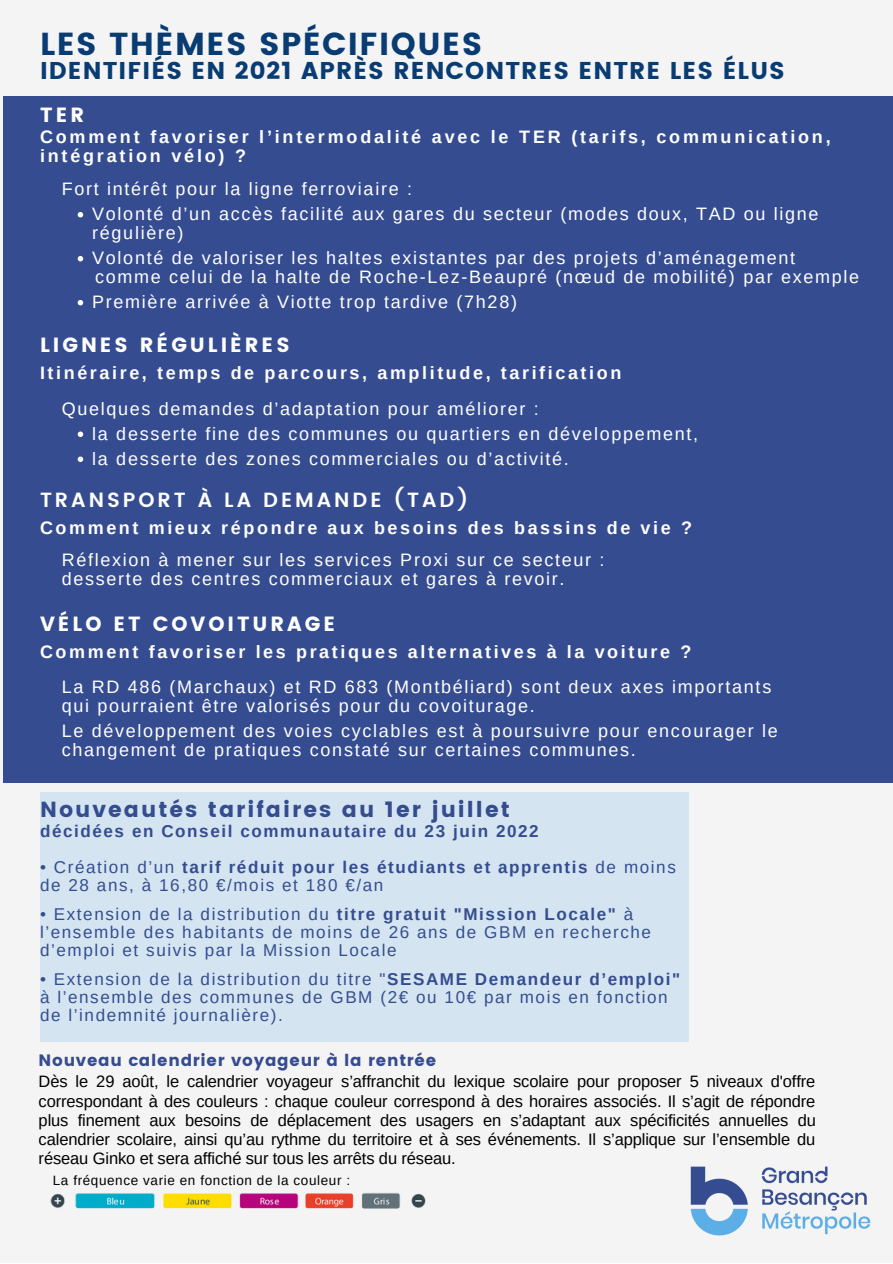
<style>
.page{position:relative;width:893px;height:1264px;background:#fff}
.page>*{position:absolute;margin:0;border:0;box-sizing:border-box;transform-origin:0 0}
.t1{font:31.8px "Poppins";letter-spacing:.045em;color:#083c72}
.t2{font:24.3px "Poppins";letter-spacing:.045em;color:#083c72}
.t3{font:21.75px "Poppins";letter-spacing:.095em;color:#354c90}
.t4{font:20.55px "Poppins";letter-spacing:.145em;color:#fff}
.t5{font:600 20.55px "Poppins";letter-spacing:.145em;color:#fff}
.t6{font:18px/19px "Arimo";letter-spacing:.095em;color:#fff}
.t7{font:700 18px/19px "Arimo";letter-spacing:.145em;color:#fff}
.t8{font:17.1px/18px "Arimo";letter-spacing:.095em;color:#354c90}
.t9{font:700 17.1px "Arimo";letter-spacing:.095em;color:#354c90}
.t10{font:16.5px/19px "Arimo";letter-spacing:-.005em;color:#000;text-align:justify}
.t11{font:16.5px "Poppins";letter-spacing:.045em;color:#354c90}
.t12{font:13.5px "Arimo";letter-spacing:.045em;color:#000}
.s1{font-weight:700}
</style>
<div class="page">
<div style="left:0;top:0;width:892px;height:1262px;background:#f4f4f4"></div>
<div style="left:3px;top:96px;width:889px;height:686px;background:#354c90"></div>
<svg style="left:78px;top:212px;width:5px;height:5px"></svg>
<svg style="left:78px;top:256px;width:5px;height:5px"></svg>
<svg style="left:78px;top:300px;width:5px;height:5px"></svg>
<img style="left:690px;top:1166px;width:181px;height:70px">
<svg style="left:78px;top:431px;width:5px;height:6px"></svg>
<svg style="left:78px;top:456px;width:5px;height:6px"></svg>
<img style="left:50px;top:1193px;width:376px;height:16px">
<div style="left:40px;top:792px;width:649px;height:249px;background:#d4e5f1"></div>
<h1 class="t1" style="left:40px;top:25px;width:443px">LES THÈMES SPÉCIFIQUES</h1>
<h2 class="t2" style="left:40px;top:57px;width:746px">IDENTIFIÉS EN 2021 APRÈS RENCONTRES ENTRE LES ÉLUS</h2>
<p class="t4" style="left:40px;top:102px;width:46px">TER</p>
<p class="t7" style="left:40px;top:127px;width:792px">Comment favoriser l’intermodalité avec le TER (tarifs, communication, intégration vélo) ?</p>
<p class="t6" style="left:62px;top:180px;width:352px">Fort intérêt pour la ligne ferroviaire :</p>
<p class="t6" style="left:92px;top:205px;width:727px">Volonté d’un accès facilité aux gares du secteur (modes doux, TAD ou ligne régulière)</p>
<p class="t6" style="left:92px;top:249px;width:704px">Volonté de valoriser les haltes existantes par des projets d’aménagement</p>
<p class="t6" style="left:92px;top:293px;width:426px">Première arrivée à Viotte trop tardive (7h28)</p>
<p class="t6" style="left:95px;top:268px;width:765px">comme celui de la halte de Roche-Lez-Beaupré (nœud de mobilité) par exemple</p>
<p class="t4" style="left:40px;top:333px;width:251px">LIGNES RÉGULIÈRES</p>
<p class="t7" style="left:40px;top:363px;width:582px">Itinéraire, temps de parcours, amplitude, tarification</p>
<p class="t6" style="left:62px;top:399px;width:478px">Quelques demandes d’adaptation pour améliorer :</p>
<p class="t6" style="left:92px;top:421px;width:607px;line-height:25px">la desserte fine des communes ou quartiers en développement, la desserte des zones commerciales ou d’activité.</p>
<p class="t5" style="left:40px;top:487px;width:429px">TRANSPORT À LA DEMANDE (TAD)</p>
<p class="t7" style="left:40px;top:518px;width:653px">Comment mieux répondre aux besoins des bassins de vie ?</p>
<p class="t6" style="left:62px;top:550px;width:544px">Réflexion à mener sur les services Proxi sur ce secteur : desserte des centres commerciaux et gares à revoir.</p>
<p class="t4" style="left:40px;top:612px;width:297px">VÉLO ET COVOITURAGE</p>
<p class="t7" style="left:40px;top:642px;width:652px">Comment favoriser les pratiques alternatives à la voiture ?</p>
<p class="t6" style="left:62px;top:677px;width:711px">La RD 486 (Marchaux) et RD 683 (Montbéliard) sont deux axes importants qui pourraient être valorisés pour du covoiturage.</p>
<p class="t6" style="left:62px;top:721px;width:717px">Le développement des voies cyclables est à poursuivre pour encourager le changement de pratiques constaté sur certaines communes.</p>
<p class="t3" style="left:40px;top:797px;width:471px">Nouveautés tarifaires au 1er juillet</p>
<p class="t9" style="left:40px;top:821px;width:500px">décidées en Conseil communautaire du 23 juin 2022</p>
<p class="t8" style="left:40px;top:858px;width:637px">• Création d’un <span class="s1">tarif réduit pour les étudiants et apprentis</span> de moins de 28 ans, à 16,80 €/mois et 180 €/an</p>
<p class="t8" style="left:40px;top:905px;width:612px">• Extension de la distribution du <span class="s1">titre gratuit "Mission Locale"</span> à l’ensemble des habitants de moins de 26 ans de GBM en recherche d’emploi et suivis par la Mission Locale</p>
<p class="t8" style="left:40px;top:970px;width:641px">• Extension de la distribution du titre "<span class="s1">SESAME Demandeur d’emploi" </span>à l’ensemble des communes de GBM (2€ ou 10€ par mois en fonction de l’indemnité journalière).</p>
<p class="t11" style="left:39px;top:1050px;width:399px">Nouveau calendrier voyageur à la rentrée</p>
<p class="t10" style="left:39px;top:1072px;width:778px">Dès le 29 août, le calendrier voyageur s’affranchit du lexique scolaire pour proposer 5 niveaux d'offre correspondant à des couleurs : chaque couleur correspond à des horaires associés. Il s’agit de répondre plus finement aux besoins de déplacement des usagers en s’adaptant aux spécificités annuelles du calendrier scolaire, ainsi qu’au rythme du territoire et à ses événements. Il s’applique sur l’ensemble du réseau Ginko et sera affiché sur tous les arrêts du réseau.</p>
<p class="t12" style="left:53px;top:1172px;width:299px">La fréquence varie en fonction de la couleur :</p>
</div>
